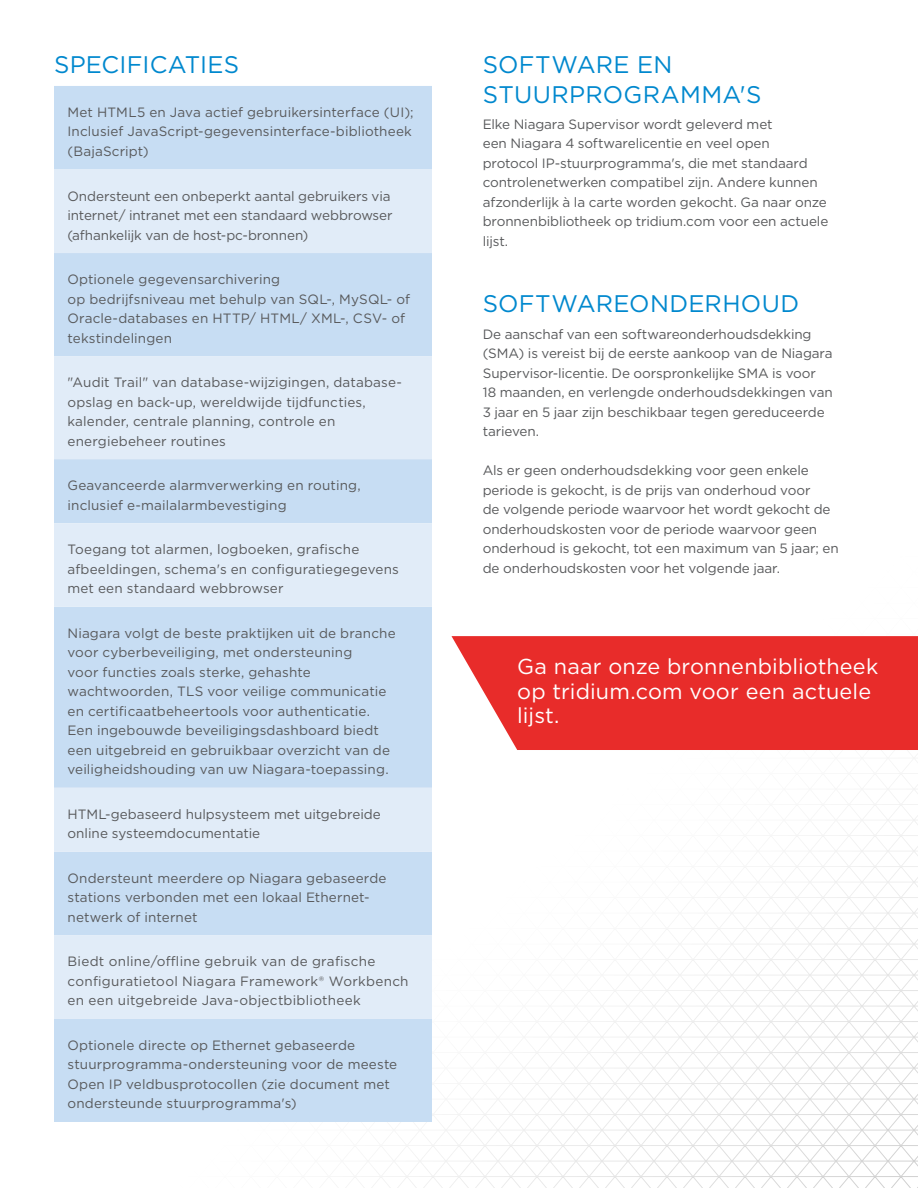
<style>
.page{position:relative;width:918px;height:1188px;background:#fff}
.page>*{position:absolute;margin:0;border:0;box-sizing:border-box;transform-origin:0 0}
.t1{font:24px/30px "Gotham";letter-spacing:.015em;color:#0088ce}
.t2{font:21.6px/24.3px "Gotham";letter-spacing:.01em;color:#fff}
.t3{font:13.5px/19.5px "Gotham";color:#58595b}
.t4{font:13.5px/19.5px "Gotham";letter-spacing:.02em;color:#58595b}
</style>
<div class="page">
<div style="left:54px;top:86px;width:378px;height:1036px;background:#c7ddf3"></div>
<svg style="left:54px;top:170px;width:378px;height:849px;background:#d3e4f5"></svg>
<svg style="left:452px;top:636px;width:466px;height:114px;background:#e93a38"></svg>
<h1 class="t1" style="left:54px;top:49px;width:187px">SPECIFICATIES</h1>
<p class="t3" style="left:68px;top:102px;width:348px">Met HTML5 en Java actief gebruikersinterface (UI);<br>Inclusief JavaScript-gegevensinterface-bibliotheek (BajaScript)</p>
<p class="t3" style="left:68px;top:186px;width:327px">Ondersteunt een onbeperkt aantal gebruikers via internet/ intranet met een standaard webbrowser (afhankelijk van de host-pc-bronnen)</p>
<p class="t3" style="left:68px;top:269px;width:344px">Optionele gegevensarchivering<br>op bedrijfsniveau met behulp van SQL-, MySQL- of Oracle-databases en HTTP/ HTML/ XML-, CSV- of tekstindelingen</p>
<p class="t3" style="left:68px;top:372px;width:336px">"Audit Trail" van database-wijzigingen, database&shy;opslag en back-up, wereldwijde tijdfuncties, kalender, centrale planning, controle en energiebeheer routines</p>
<p class="t3" style="left:68px;top:475px;width:295px">Geavanceerde alarmverwerking en routing, inclusief e-mailalarmbevestiging</p>
<p class="t3" style="left:68px;top:539px;width:333px">Toegang tot alarmen, logboeken, grafische afbeeldingen, schema's en configuratiegegevens met een standaard webbrowser</p>
<p class="t3" style="left:68px;top:623px;width:330px">Niagara volgt de beste praktijken uit de branche voor cyberbeveiliging, met ondersteuning<br>voor functies zoals sterke, gehashte wachtwoorden, TLS voor veilige communicatie en certificaatbeheertools voor authenticatie.<br>Een ingebouwde beveiligingsdashboard biedt een uitgebreid en gebruikbaar overzicht van de veiligheidshouding van uw Niagara-toepassing.</p>
<p class="t3" style="left:68px;top:804px;width:315px">HTML-gebaseerd hulpsysteem met uitgebreide online systeemdocumentatie</p>
<p class="t3" style="left:68px;top:868px;width:321px">Ondersteunt meerdere op Niagara gebaseerde stations verbonden met een lokaal Ethernet&shy;netwerk of internet</p>
<p class="t4" style="left:68px;top:951px;width:343px">Biedt online/offline gebruik van de grafische configuratietool Niagara Framework® Workbench en een uitgebreide Java-objectbibliotheek</p>
<p class="t3" style="left:68px;top:1035px;width:331px">Optionele directe op Ethernet gebaseerde stuurprogramma-ondersteuning voor de meeste Open IP veldbusprotocollen (zie document met ondersteunde stuurprogramma's)</p>
<h1 class="t1" style="left:483px;top:49px;width:280px">SOFTWARE EN<br>STUURPROGRAMMA'S</h1>
<p class="t3" style="left:483px;top:114px;width:347px">Elke Niagara Supervisor wordt geleverd met<br>een Niagara 4 softwarelicentie en veel open protocol IP-stuurprogramma's, die met standaard controlenetwerken compatibel zijn. Andere kunnen afzonderlijk à la carte worden gekocht. Ga naar onze bronnenbibliotheek op tridium.com voor een actuele lijst.</p>
<h1 class="t1" style="left:483px;top:288px;width:318px">SOFTWAREONDERHOUD</h1>
<p class="t3" style="left:483px;top:324px;width:352px">De aanschaf van een softwareonderhoudsdekking (SMA) is vereist bij de eerste aankoop van de Niagara Supervisor-licentie. De oorspronkelijke SMA is voor<br>18 maanden, en verlengde onderhoudsdekkingen van 3 jaar en 5 jaar zijn beschikbaar tegen gereduceerde tarieven.</p>
<p class="t3" style="left:483px;top:460px;width:357px">Als er geen onderhoudsdekking voor geen enkele periode is gekocht, is de prijs van onderhoud voor<br>de volgende periode waarvoor het wordt gekocht de onderhoudskosten voor de periode waarvoor geen onderhoud is gekocht, tot een maximum van 5 jaar; en de onderhoudskosten voor het volgende jaar.</p>
<h2 class="t2" style="left:517px;top:654px;width:363px">Ga naar onze bronnenbibliotheek op tridium.com voor een actuele lijst.</h2>
</div>
